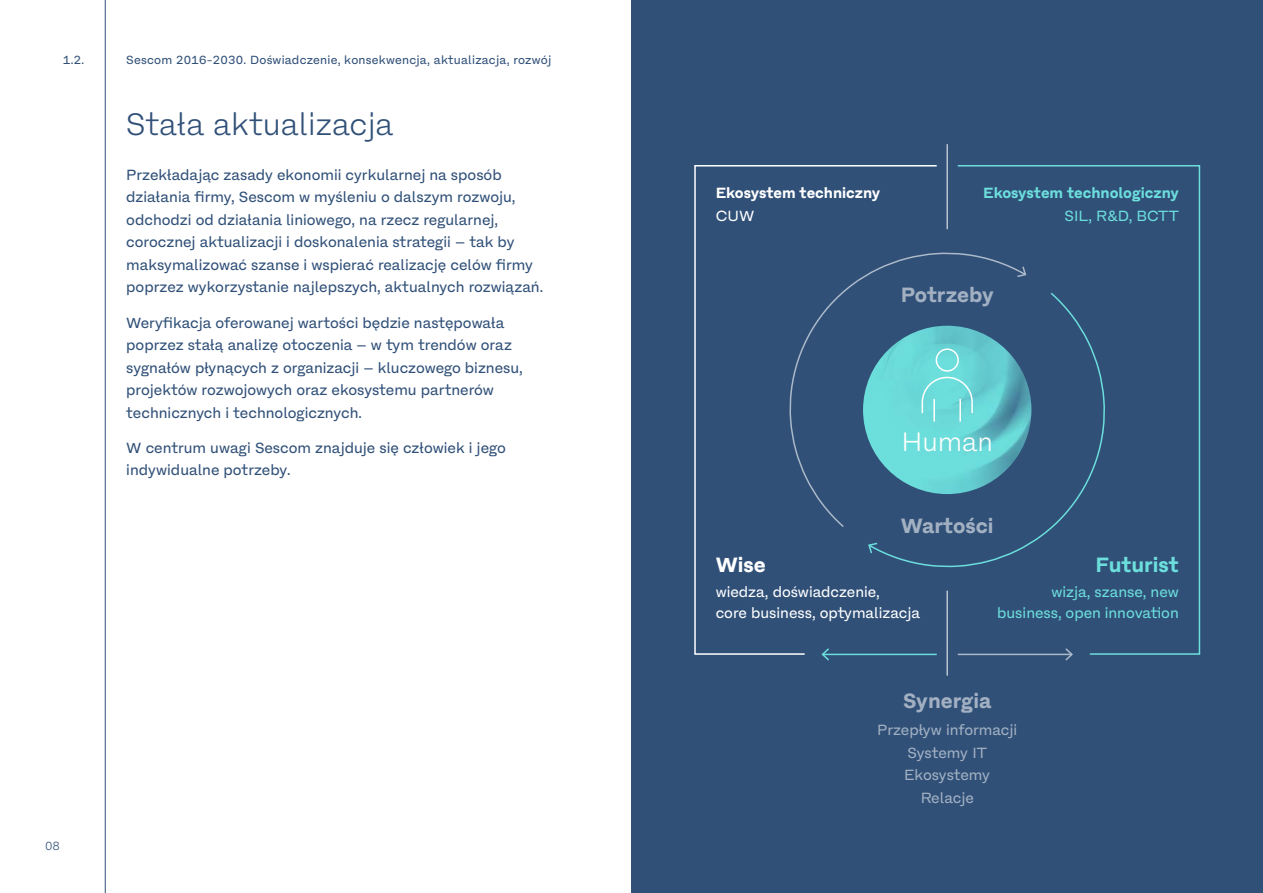
<style>
.page{position:relative;width:1263px;height:893px;background:#fff}
.page>*{position:absolute;margin:0;border:0;box-sizing:border-box;transform-origin:0 0}
.tekst_10_15{font:300 31.5px "Fracktif";color:#305078}
.tekst_8_12{font:300 27px "Fracktif";color:#fff}
.tekst_8_12-2{font:700 21px "Fracktif";color:#a2b0c2}
.tekst_8_12-3{font:700 21px "Fracktif";color:#6cdedc}
.tekst_8_12-4{font:700 21px "Fracktif";color:#fff}
.tekst_8_12-5{font:15px/22.5px "Fracktif";color:#305078}
.tekst_8_12-6{font:15px/21px "Fracktif";color:#6cdedc;text-align:right}
.tekst_8_12-7{font:15px/21px "Fracktif";color:#fff}
.tekst_8_12-8{font:15px "Fracktif";color:#a2b0c2}
.tekst_8_12-9{font:700 15px "Fracktif";color:#6cdedc}
.tekst_8_12-10{font:700 15px "Fracktif";color:#fff}
.Żywa_pagina{font:12px "Fracktif";letter-spacing:.02em;color:#305078}
.paginacja{font:300 12px "Fracktif";color:#305078}
</style>
<div class="page">
<div style="left:631px;top:0;width:632px;height:893px;background:#305078"></div>
<hr style="left:105px;top:0;width:1px;height:893px;background:#305078">
<svg style="left:694px;top:165px;width:243px;height:490px"></svg>
<svg style="left:957px;top:165px;width:244px;height:490px"></svg>
<svg style="left:867px;top:291px;width:239px;height:277px"></svg>
<svg style="left:867px;top:542px;width:12px;height:13px"></svg>
<svg style="left:788px;top:252px;width:239px;height:277px"></svg>
<svg style="left:1015px;top:265px;width:12px;height:13px"></svg>
<hr style="left:958px;top:654px;width:114px;height:1px;background:#acb9c9">
<svg style="left:1064px;top:647px;width:10px;height:14px"></svg>
<hr style="left:822px;top:654px;width:115px;height:1px;background:#6cdedc">
<svg style="left:820px;top:647px;width:11px;height:14px"></svg>
<hr style="left:946px;top:144px;width:2px;height:85px;background:#b7c2d0">
<hr style="left:946px;top:591px;width:2px;height:85px;background:#b7c2d0">
<div style="left:901px;top:344px;width:88px;height:58px;background:#6cdedc;border-radius:50%"></div>
<div style="left:936px;top:348px;width:23px;height:24px;border:2px solid #fff;border-radius:50%"></div>
<svg style="left:921px;top:376px;width:53px;height:37px"></svg>
<hr style="left:933px;top:399px;width:2px;height:23px;background:#fff">
<hr style="left:959px;top:399px;width:2px;height:23px;background:#fff">
<p class="Żywa_pagina" style="left:63px;top:52px;width:23px">1.2.</p>
<p class="Żywa_pagina" style="left:126px;top:52px;width:426px">Sescom 2016-2030. Doświadczenie, konsekwencja, aktualizacja, rozwój</p>
<p class="tekst_10_15" style="left:126px;top:105px;width:269px">Stała aktualizacja</p>
<p class="tekst_8_12-5" style="left:126px;top:163px;width:418px">Przekładając zasady ekonomii cyrkularnej na sposób działania firmy, Sescom w myśleniu o dalszym rozwoju, odchodzi od działania liniowego, na rzecz regularnej, corocznej aktualizacji i doskonalenia strategii – tak by maksymalizować szanse i wspierać realizację celów firmy poprzez wykorzystanie najlepszych, aktualnych rozwiązań.</p>
<p class="tekst_8_12-5" style="left:126px;top:311px;width:398px">Weryfikacja oferowanej wartości będzie następowała poprzez stałą analizę otoczenia – w tym trendów oraz sygnałów płynących z organizacji – kluczowego biznesu, projektów rozwojowych oraz ekosystemu partnerów technicznych i technologicznych.</p>
<p class="tekst_8_12-5" style="left:126px;top:436px;width:381px">W centrum uwagi Sescom znajduje się człowiek i jego indywidualne potrzeby.</p>
<p class="paginacja" style="left:45px;top:839px;width:16px">08</p>
<p class="tekst_8_12-10" style="left:716px;top:184px;width:166px">Ekosystem techniczny</p>
<p class="tekst_8_12-7" style="left:716px;top:205px;width:40px">CUW</p>
<p class="tekst_8_12-9" style="left:983px;top:184px;width:197px">Ekosystem technologiczny</p>
<p class="tekst_8_12-6" style="left:1064px;top:205px;width:116px">SIL, R&amp;D, BCTT</p>
<p class="tekst_8_12-2" style="left:901px;top:282px;width:94px">Potrzeby</p>
<p class="tekst_8_12" style="left:901px;top:426px;width:93px">Human</p>
<p class="tekst_8_12-2" style="left:901px;top:512px;width:94px">Wartości</p>
<p class="tekst_8_12-4" style="left:716px;top:551px;width:52px">Wise</p>
<p class="tekst_8_12-7" style="left:716px;top:581px;width:206px">wiedza, doświadczenie,<br>core business, optymalizacja</p>
<p class="tekst_8_12-3" style="left:1095px;top:551px;width:85px">Futurist</p>
<p class="tekst_8_12-6" style="left:997px;top:581px;width:183px">wizja, szanse, new business, open innovation</p>
<p class="tekst_8_12-2" style="left:903px;top:688px;width:90px">Synergia</p>
<p class="tekst_8_12-8" style="left:877px;top:721px;width:142px">Przepływ informacji</p>
<p class="tekst_8_12-8" style="left:908px;top:743px;width:81px">Systemy IT</p>
<p class="tekst_8_12-8" style="left:904px;top:766px;width:87px">Ekosystemy</p>
<p class="tekst_8_12-8" style="left:921px;top:788px;width:55px">Relacje</p>
</div>
